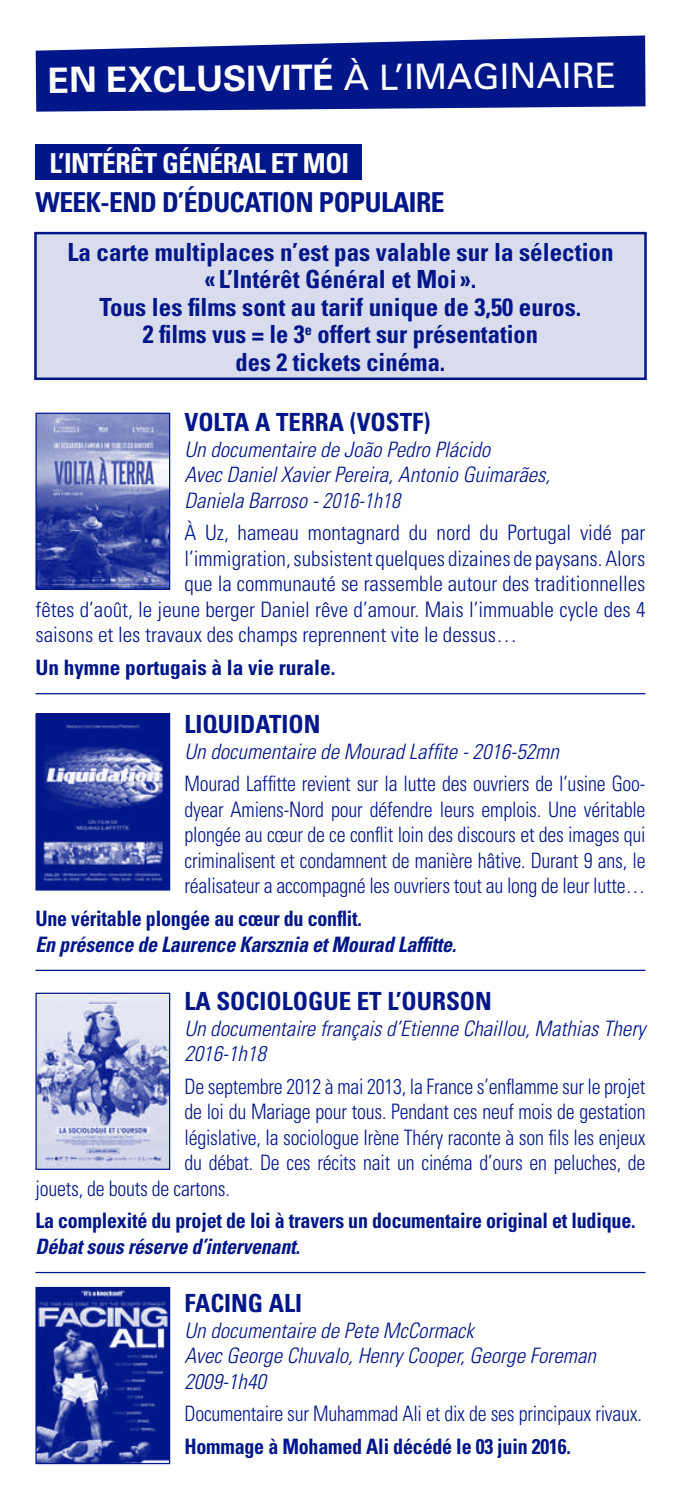
<style>
.page{position:relative;width:681px;height:1489px;background:#fff}
.page>*{position:absolute;margin:0;border:0;box-sizing:border-box;transform-origin:0 0}
.t1{font:700 35px "Univers";color:#fff}
.t2{font:700 condensed 27.5px "Univers";letter-spacing:-.02em;color:#001689}
.t3{font:700 condensed 27.5px "Univers";letter-spacing:-.02em;color:#fff}
.t4{font:700 condensed 25px/27.5px "Univers";color:#001689;text-align:center}
.t5{font:300 condensed 21.25px/25.5px "Univers";letter-spacing:-.01em;color:#001689;text-align:justify;scale:.94 1}
.t6{font:italic 300 condensed 21.25px/25.5px "Univers";color:#001689}
.t7{font:300 condensed 21.25px "Univers";letter-spacing:-.01em;color:#001689}
.t8{font:700 condensed 21.25px "Univers";letter-spacing:-.01em;color:#001689;scale:.94 1}
.t9{font:italic 700 condensed 21.25px "Univers";letter-spacing:-.01em;color:#001689;scale:.94 1}
.t10{font:700 condensed 21.25px "Univers";letter-spacing:-.01em;color:#001689}
.s1{font-weight:400}
</style>
<div class="page">
<svg style="left:36px;top:35px;width:609px;height:77px;background:#243799"></svg>
<hr style="left:35px;top:693px;width:610px;height:1px;background:#001689">
<hr style="left:35px;top:969px;width:610px;height:1px;background:#001689">
<hr style="left:35px;top:1271px;width:610px;height:1px;background:#001689">
<div style="left:35px;top:144px;width:326px;height:36px;background:#001689"></div>
<div style="left:35px;top:233px;width:610px;height:146px;background:#d9dced"></div>
<div style="left:34px;top:232px;width:612px;height:148px;border:2px solid #001689"></div>
<img style="left:37px;top:715px;width:131px;height:173px">
<div style="left:35px;top:713px;width:135px;height:177px;border:1px solid #001689"></div>
<img style="left:37px;top:414px;width:131px;height:174px">
<div style="left:35px;top:412px;width:135px;height:178px;border:1px solid #001689"></div>
<img style="left:37px;top:994px;width:131px;height:173px">
<div style="left:35px;top:992px;width:135px;height:177px;border:1px solid #001689"></div>
<img style="left:37px;top:1288px;width:131px;height:173px">
<div style="left:35px;top:1286px;width:135px;height:177px;border:1px solid #001689"></div>
<h1 class="t1" style="left:47px;top:60px;width:569px;rotate:-1deg">En exclusivité <span class="s1">à l’Imaginaire</span></h1>
<p class="t3" style="left:50px;top:146px;width:188px">L’Intérêt Gén éral</p>
<p class="t3" style="left:271px;top:146px;width:66px">et Moi</p>
<p class="t2" style="left:35px;top:185px;width:90px">Week-end</p>
<p class="t2" style="left:162px;top:185px;width:51px">d’éducation</p>
<p class="t2" style="left:319px;top:185px;width:60px">populaire</p>
<p class="t4" style="left:67px;top:238px;width:547px">La carte multiplaces n’est pas valable sur la sélection « L’Intérêt Général et Moi ».<br>Tous les films sont au tarif unique de 3,50 euros.<br>2 films vus = le 3<sup>e</sup> offert sur présentation<br>des 2 tickets cinéma.</p>
<p class="t4" style="left:184px;top:408px;width:247px">VOLTA A TERRA (VOSTF)</p>
<p class="t6" style="left:184px;top:436px;width:367px">Un documentaire de João Pedro Plácido<br>Avec Daniel Xavier Pereira, Antonio Guimarães,<br>Daniela Barroso - 2016-1h18</p>
<p class="t7" style="left:184px;top:520px;width:462px">À Uz, hameau montagnard du nord du Portugal vidé par</p>
<p class="t7" style="left:184px;top:545px;width:462px">l’immigration, subsistent quelques dizaines de paysans. Alors</p>
<p class="t7" style="left:184px;top:571px;width:462px">que la communauté se rassemble autour des traditionnelles</p>
<p class="t7" style="left:35px;top:596px;width:611px">fêtes d’août, le jeune berger Daniel rêve d’amour. Mais l’immuable cycle des 4</p>
<p class="t7" style="left:35px;top:622px;width:483px">saisons et les travaux des champs reprennent vite le dessus…</p>
<p class="t10" style="left:35px;top:654px;width:301px">Un hymne portugais à la vie rurale.</p>
<p class="t4" style="left:184px;top:710px;width:138px">LIQUIDATION</p>
<p class="t6" style="left:184px;top:738px;width:376px">Un documentaire de Mourad Laffite - 2016-52mn</p>
<p class="t5" style="left:184px;top:771px;width:492px">Mourad Laffitte revient sur la lutte des ouvriers de l’usine Goo&shy;dyear Amiens-Nord pour défendre leurs emplois. Une véritable plongée au cœur de ce conflit loin des discours et des images qui criminalisent et condamnent de manière hâtive. Durant 9 ans, le réalisateur a accompagné les ouvriers tout au long de leur lutte…</p>
<p class="t8" style="left:35px;top:905px;width:349px">Une véritable plongée au cœur du conflit.</p>
<p class="t9" style="left:35px;top:930px;width:449px">En présence de Laurence Karsznia et Mourad Laffitte.</p>
<p class="t4" style="left:184px;top:987px;width:309px">LA SOCIOLOGUE ET L’OURSON</p>
<p class="t6" style="left:184px;top:1015px;width:462px">Un documentaire français d’Etienne Chaillou, Mathias Thery<br>2016-1h18</p>
<p class="t5" style="left:184px;top:1073px;width:491px">De septembre 2012 à mai 2013, la France s’enflamme sur le projet</p>
<p class="t5" style="left:184px;top:1098px;width:492px">de loi du Mariage pour tous. Pendant ces neuf mois de gestation</p>
<p class="t5" style="left:184px;top:1124px;width:492px">législative, Ia sociologue Irène Théry raconte à son fils les enjeux</p>
<p class="t5" style="left:184px;top:1149px;width:492px">du débat. De ces récits nait un cinéma d’ours en peluches, de</p>
<p class="t5" style="left:35px;top:1175px;width:208px">jouets, de bouts de cartons.</p>
<p class="t8" style="left:35px;top:1207px;width:639px">La complexité du projet de loi à travers un documentaire original et ludique.</p>
<p class="t9" style="left:35px;top:1233px;width:283px">Débat sous réserve d’intervenant.</p>
<p class="t4" style="left:184px;top:1289px;width:119px">FACING ALI</p>
<p class="t6" style="left:184px;top:1317px;width:413px">Un documentaire de Pete McCormack<br>Avec George Chuvalo, Henry Cooper, George Foreman<br>2009-1h40</p>
<p class="t5" style="left:184px;top:1400px;width:488px">Documentaire sur Muhammad Ali et dix de ses principaux rivaux.</p>
<p class="t8" style="left:184px;top:1433px;width:412px">Hommage à Mohamed Ali décédé le 03 juin 2016.</p>
</div>
